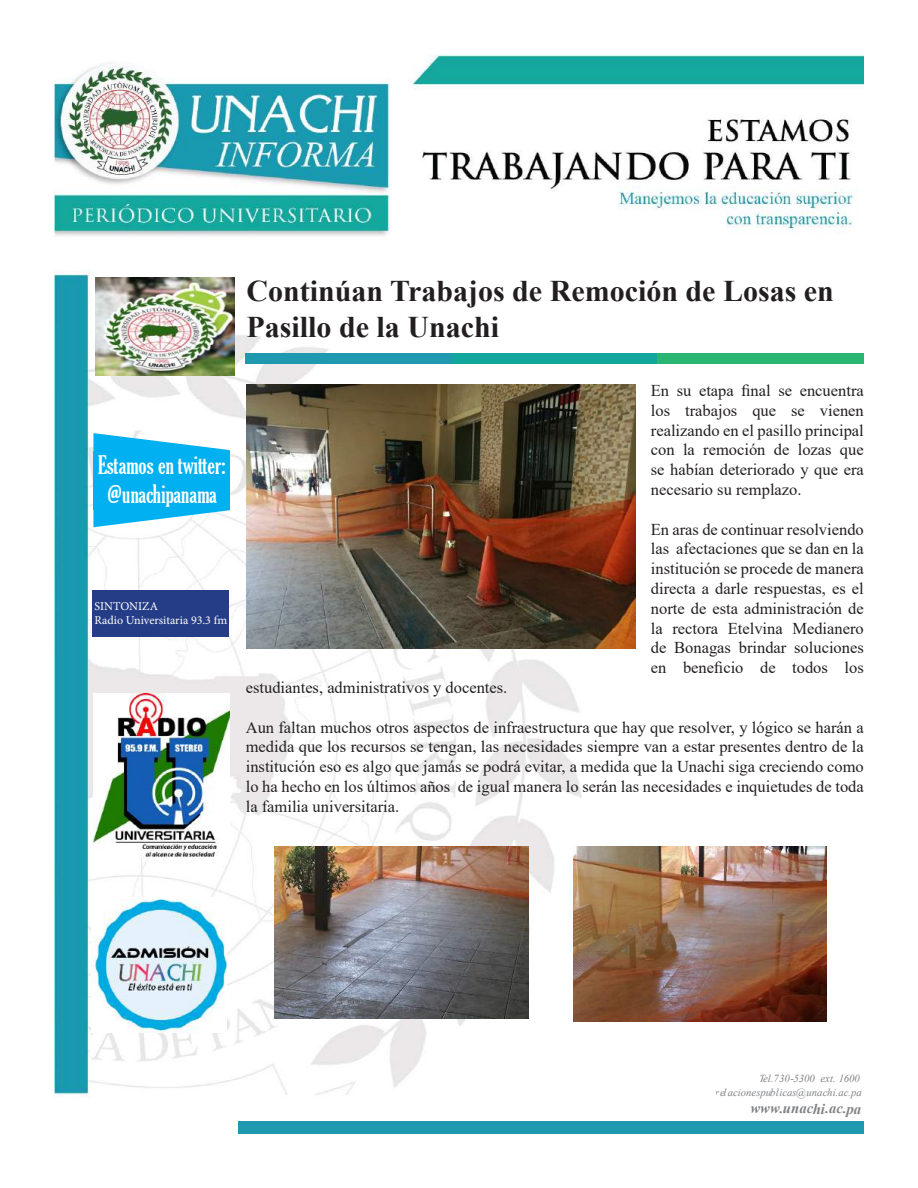
<style>
.page{position:relative;width:918px;height:1188px;background:#fff}
.page>*{position:absolute;margin:0;border:0;box-sizing:border-box;transform-origin:0 0}
.t1{font:700 30px/36px "Times New Roman";color:#231f20}
.t2{font:extra-condensed 24.45px/29px "Gloucester";letter-spacing:.005em;color:#fff;text-align:center}
.t3{font:16.5px/19.8px "Times New Roman";color:#231f20;text-align:justify}
.t4{font:italic 700 14.7px "Times New Roman";color:#808285}
.t5{font:12px/14.4px "Minion Pro";color:#fff}
.t6{font:italic 10.8px "Times New Roman";color:#808285}
.t7{font:italic 10.65px "Times New Roman";color:#808285}
.s1{font-size:10.65px}
.s2{font-size:10.8px}
.s3{font-size:14.85px}
</style>
<div class="page">
<img style="left:54px;top:54px;width:810px;height:1044px">
<div style="left:239px;top:1121px;width:625px;height:12px;background:#1e99b0"></div>
<div style="left:246px;top:353px;width:206px;height:11px;background:#1e99b0"></div>
<div style="left:452px;top:353px;width:206px;height:11px;background:#12a79d"></div>
<div style="left:658px;top:353px;width:206px;height:11px;background:#2bb572"></div>
<svg style="left:93px;top:433px;width:137px;height:94px"></svg>
<div style="left:93px;top:451px;width:137px;height:59px;background:#00b0f0"></div>
<div style="left:93px;top:590px;width:136px;height:46px;background:#253d86"></div>
<img style="left:94px;top:693px;width:136px;height:163px">
<img style="left:92px;top:898px;width:134px;height:134px">
<img style="left:96px;top:278px;width:138px;height:98px">
<img style="left:247px;top:384px;width:389px;height:265px">
<img style="left:275px;top:847px;width:253px;height:172px">
<img style="left:573px;top:847px;width:253px;height:175px">
<h1 class="t1" style="left:247px;top:272px;width:589px">Continúan Trabajos de Remoción de Losas en<br>Pasillo de la Unachi</h1>
<h2 class="t2" style="left:98px;top:451px;width:129px">Estamos en twitter: @unachipanama</h2>
<p class="t5" style="left:95px;top:599px;width:134px">SINTONIZA<br>Radio Universitaria 93.3 fm</p>
<p class="t3" style="left:651px;top:380px;width:214px">En su etapa final se encuentra los trabajos que se vienen realizando en el pasillo principal con la remoción de lozas que se habían deteriorado y que era necesario su remplazo.</p>
<p class="t3" style="left:651px;top:519px;width:214px">En aras de continuar resolviendo las afectaciones que se dan en la institución se procede de manera directa a darle respuestas, es el norte de esta administración de la rectora Etelvina Medianero de Bonagas brindar soluciones en beneficio de todos los</p>
<p class="t3" style="left:246px;top:677px;width:263px">estudiantes, administrativos y docentes.</p>
<p class="t3" style="left:246px;top:717px;width:620px">Aun faltan muchos otros aspectos de infraestructura que hay que resolver, y lógico se harán a medida que los recursos se tengan, las necesidades siempre van a estar presentes dentro de la institución eso es algo que jamás se podrá evitar, a medida que la Unachi siga creciendo como lo ha hecho en los últimos años de igual manera lo serán las necesidades e inquietudes de toda la familia universitaria.</p>
<p class="t6" style="left:759px;top:1071px;width:102px"><span class="s1">T</span>el.730<span class="s1">-</span>5300 ext. <span class="s1">1</span>600</p>
<p class="t7" style="left:715px;top:1085px;width:148px"><span class="s2">r</span>e<span class="s2">l</span> acionespu<span class="s2">bl</span>icas<span class="s2">@</span>unac<span class="s2">h</span>i.ac.p<span class="s2">a</span></p>
<p class="t4" style="left:750px;top:1098px;width:112px">www.unac<span class="s3">hi</span>.ac.<span class="s3">pa</span></p>
</div>
